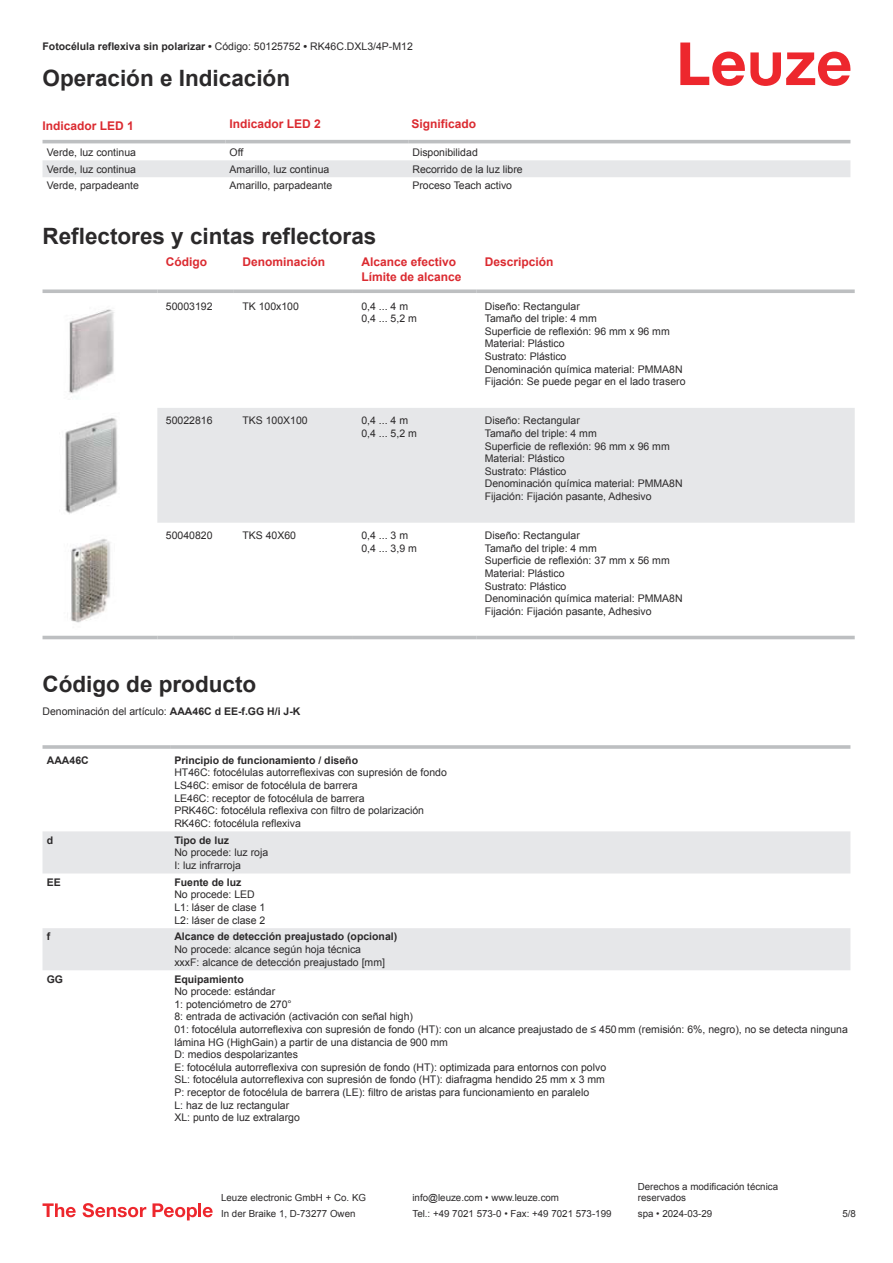
<style>
.page{position:relative;width:893px;height:1263px;background:#fff}
.page>*{position:absolute;margin:0;border:0;box-sizing:border-box;transform-origin:0 0}
.t1{font:700 22.5px "Arial";color:#2b292a}
.t2{font:700 12px/14.4px "Arial";color:#db2a30}
.t3{font:10.5px/12.6px "Arial";color:#2b292a}
.t4{font:700 10.5px "Arial";color:#2b292a}
.t5{font:9.75px/11.7px "Arial";color:#2b292a}
.s1{font-weight:400}
.s2{font-weight:700}
</style>
<div class="page">
<svg style="left:680px;top:43px;width:170px;height:43px"></svg>
<svg style="left:43px;top:143px;width:807px;height:1px"></svg>
<div style="left:43px;top:160px;width:807px;height:17px;background:#e6e7e9"></div>
<hr style="left:43px;top:140px;width:182px;height:3px;background:#bdbfc1">
<hr style="left:225px;top:140px;width:183px;height:3px;background:#bdbfc1">
<hr style="left:408px;top:140px;width:442px;height:3px;background:#bdbfc1">
<div style="left:43px;top:635px;width:812px;height:5px;background:#edeeee"></div>
<div style="left:157px;top:408px;width:698px;height:115px;background:#e6e7e9"></div>
<svg style="left:43px;top:289px;width:114px;height:4px"></svg>
<svg style="left:157px;top:289px;width:77px;height:4px"></svg>
<svg style="left:234px;top:289px;width:119px;height:4px"></svg>
<svg style="left:353px;top:289px;width:123px;height:4px"></svg>
<svg style="left:476px;top:289px;width:379px;height:4px;background:#c5c6c8"></svg>
<hr style="left:43px;top:636px;width:114px;height:3px;background:#bdbfc1">
<hr style="left:157px;top:636px;width:77px;height:3px;background:#bdbfc1">
<hr style="left:234px;top:636px;width:119px;height:3px;background:#bdbfc1">
<hr style="left:353px;top:636px;width:123px;height:3px;background:#bdbfc1">
<hr style="left:476px;top:636px;width:379px;height:3px;background:#bdbfc1">
<img style="left:69px;top:309px;width:45px;height:85px">
<img style="left:65px;top:418px;width:53px;height:96px">
<img style="left:70px;top:539px;width:40px;height:84px">
<svg style="left:43px;top:831px;width:807px;height:139px;fill:#e6e7e9"></svg>
<hr style="left:43px;top:745px;width:127px;height:4px;background:#c3c5c7">
<hr style="left:170px;top:745px;width:680px;height:4px;background:#c6c8ca">
<svg style="left:43px;top:1203px;width:33px;height:14px"></svg>
<svg style="left:83px;top:1203px;width:63px;height:14px"></svg>
<svg style="left:153px;top:1203px;width:44px;height:17px"></svg>
<hr style="left:198px;top:1203px;width:3px;height:14px;background:#ed272d">
<svg style="left:203px;top:1207px;width:10px;height:10px"></svg>
<p class="t4" style="left:43px;top:43px;width:372px">Fotocélula reflexiva sin polarizar • <span class="s1">Código: 50125752</span> • <span class="s1">RK46C.DXL3/4P-M12</span></p>
<h1 class="t1" style="left:43px;top:70px;width:249px">Operación e Indicación</h1>
<p class="t2" style="left:43px;top:119px;width:93px">Indicador LED 1</p>
<p class="t2" style="left:230px;top:117px;width:93px">Indicador LED 2</p>
<p class="t2" style="left:411px;top:117px;width:66px">Significado</p>
<p class="t3" style="left:47px;top:147px;width:91px">Verde, luz continua</p>
<p class="t3" style="left:230px;top:147px;width:15px">Off</p>
<p class="t3" style="left:412px;top:147px;width:67px">Disponibilidad</p>
<p class="t3" style="left:47px;top:163px;width:91px">Verde, luz continua</p>
<p class="t3" style="left:230px;top:163px;width:101px">Amarillo, luz continua</p>
<p class="t3" style="left:412px;top:163px;width:112px">Recorrido de la luz libre</p>
<p class="t3" style="left:47px;top:180px;width:94px">Verde, parpadeante</p>
<p class="t3" style="left:230px;top:180px;width:104px">Amarillo, parpadeante</p>
<p class="t3" style="left:412px;top:180px;width:101px">Proceso Teach activo</p>
<h1 class="t1" style="left:43px;top:228px;width:335px">Reflectores y cintas reflectoras</h1>
<p class="t2" style="left:166px;top:256px;width:43px">Código</p>
<p class="t2" style="left:242px;top:256px;width:84px">Denominación</p>
<p class="t2" style="left:361px;top:256px;width:102px">Alcance efectivo<br>Límite de alcance</p>
<p class="t2" style="left:485px;top:256px;width:70px">Descripción</p>
<p class="t3" style="left:166px;top:300px;width:48px">50003192</p>
<p class="t3" style="left:242px;top:300px;width:58px">TK 100x100</p>
<p class="t3" style="left:361px;top:300px;width:57px">0,4 ... 4 m<br>0,4 ... 5,2 m</p>
<p class="t3" style="left:485px;top:300px;width:202px">Diseño: Rectangular<br>Tamaño del triple: 4 mm<br>Superficie de reflexión: 96 mm x 96 mm<br>Material: Plástico<br>Sustrato: Plástico<br>Denominación química material: PMMA8N<br>Fijación: Se puede pegar en el lado trasero</p>
<p class="t3" style="left:166px;top:415px;width:48px">50022816</p>
<p class="t3" style="left:242px;top:415px;width:67px">TKS 100X100</p>
<p class="t3" style="left:361px;top:415px;width:57px">0,4 ... 4 m<br>0,4 ... 5,2 m</p>
<p class="t3" style="left:485px;top:415px;width:199px">Diseño: Rectangular<br>Tamaño del triple: 4 mm<br>Superficie de reflexión: 96 mm x 96 mm<br>Material: Plástico<br>Sustrato: Plástico<br>Denominación química material: PMMA8N<br>Fijación: Fijación pasante, Adhesivo</p>
<p class="t3" style="left:166px;top:530px;width:48px">50040820</p>
<p class="t3" style="left:242px;top:530px;width:55px">TKS 40X60</p>
<p class="t3" style="left:361px;top:530px;width:57px">0,4 ... 3 m<br>0,4 ... 3,9 m</p>
<p class="t3" style="left:485px;top:530px;width:199px">Diseño: Rectangular<br>Tamaño del triple: 4 mm<br>Superficie de reflexión: 37 mm x 56 mm<br>Material: Plástico<br>Sustrato: Plástico<br>Denominación química material: PMMA8N<br>Fijación: Fijación pasante, Adhesivo</p>
<h1 class="t1" style="left:43px;top:676px;width:215px">Código de producto</h1>
<p class="t3" style="left:43px;top:706px;width:259px">Denominación del artículo: <span class="s2">AAA46C d EE-f.GG H/i J-K</span></p>
<p class="t4" style="left:47px;top:756px;width:43px">AAA46C</p>
<p class="t4" style="left:174px;top:756px;width:185px">Principio de funcionamiento / diseño</p>
<p class="t3" style="left:174px;top:767px;width:274px">HT46C: fotocélulas autorreflexivas con supresión de fondo LS46C: emisor de fotocélula de barrera<br>LE46C: receptor de fotocélula de barrera<br>PRK46C: fotocélula reflexiva con filtro de polarización RK46C: fotocélula reflexiva</p>
<p class="t4" style="left:47px;top:836px;width:8px">d</p>
<p class="t4" style="left:174px;top:836px;width:56px">Tipo de luz</p>
<p class="t3" style="left:174px;top:847px;width:95px">No procede: luz roja<br>I: luz infrarroja</p>
<p class="t4" style="left:47px;top:878px;width:16px">EE</p>
<p class="t4" style="left:174px;top:878px;width:69px">Fuente de luz</p>
<p class="t3" style="left:174px;top:889px;width:93px">No procede: LED<br>L1: láser de clase 1<br>L2: láser de clase 2</p>
<p class="t4" style="left:47px;top:933px;width:5px">f</p>
<p class="t4" style="left:174px;top:933px;width:224px">Alcance de detección preajustado (opcional)</p>
<p class="t3" style="left:174px;top:944px;width:212px">No procede: alcance según hoja técnica xxxF: alcance de detección preajustado [mm]</p>
<p class="t4" style="left:47px;top:975px;width:18px">GG</p>
<p class="t4" style="left:174px;top:975px;width:71px">Equipamiento</p>
<p class="t3" style="left:174px;top:986px;width:675px">No procede: estándar<br>1: potenciómetro de 270°<br>8: entrada de activación (activación con señal high)<br>01: fotocélula autorreflexiva con supresión de fondo (HT): con un alcance preajustado de ≤ 450 mm (remisión: 6%, negro), no se detecta ninguna lámina HG (HighGain) a partir de una distancia de 900 mm<br>D: medios despolarizantes<br>E: fotocélula autorreflexiva con supresión de fondo (HT): optimizada para entornos con polvo<br>SL: fotocélula autorreflexiva con supresión de fondo (HT): diafragma hendido 25 mm x 3 mm<br>P: receptor de fotocélula de barrera (LE): filtro de aristas para funcionamiento en paralelo<br>L: haz de luz rectangular<br>XL: punto de luz extralargo</p>
<p class="t5" style="left:221px;top:1193px;width:146px">Leuze electronic GmbH + Co. KG</p>
<p class="t5" style="left:412px;top:1193px;width:148px">info@leuze.com • www.leuze.com</p>
<p class="t5" style="left:638px;top:1181px;width:142px">Derechos a modificación técnica reservados</p>
<p class="t5" style="left:221px;top:1209px;width:136px">In der Braike 1, D-73277 Owen</p>
<p class="t5" style="left:412px;top:1209px;width:201px">Tel.: +49 7021 573-0 • Fax: +49 7021 573-199</p>
<p class="t5" style="left:638px;top:1209px;width:76px">spa • 2024-03-29</p>
<p class="t5" style="left:842px;top:1209px;width:15px">5 /8</p>
</div>
